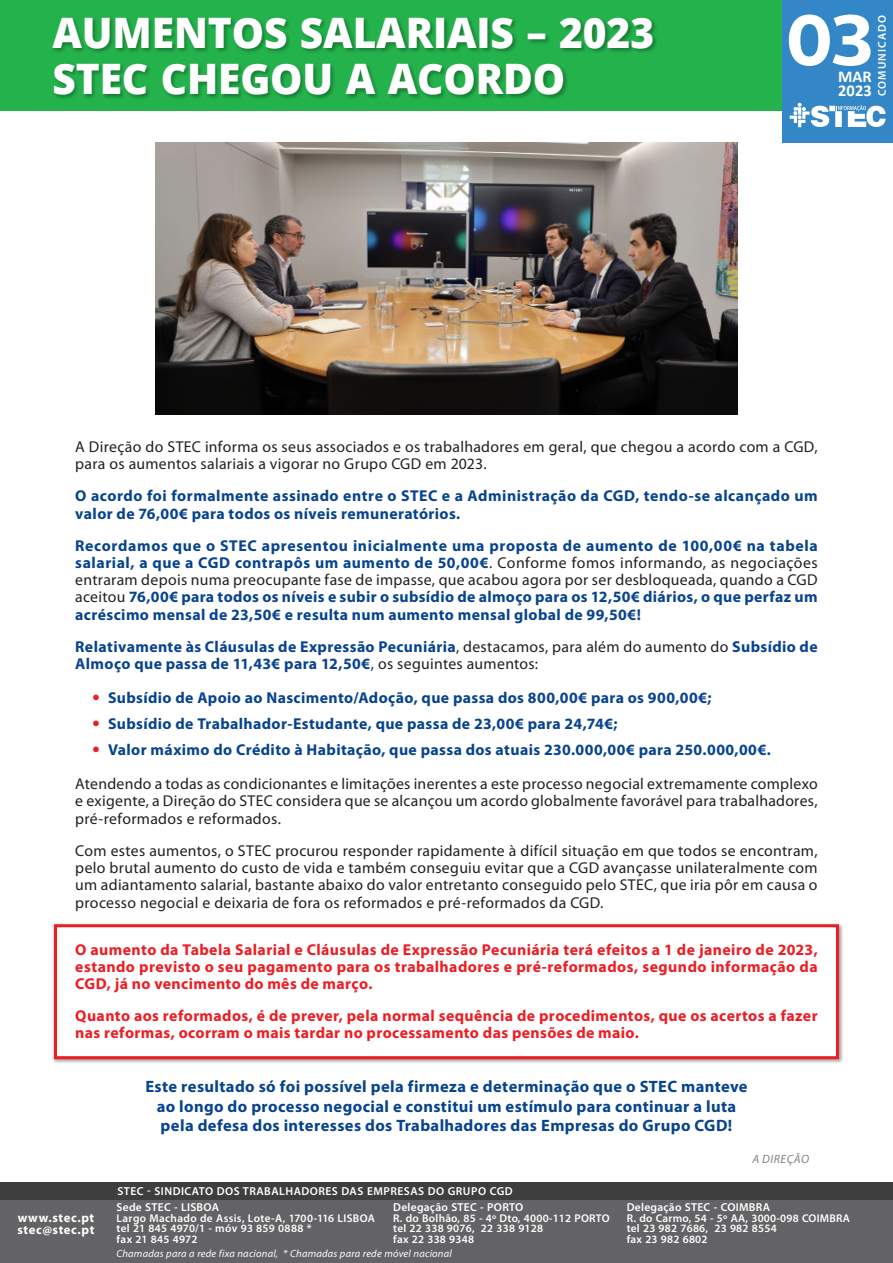
<style>
.page{position:relative;width:893px;height:1263px;background:#fff}
.page>*{position:absolute;margin:0;border:0;box-sizing:border-box;transform-origin:0 0}
.t1{font:700 73.5px "Acto CTT";color:#fff}
.t2{font:800 42px/46.2px "Open Sans";letter-spacing:-.005em;color:#fff}
.t3{font:700 16.5px/19.5px "Myriad Pro";letter-spacing:.02em;color:#07438f;text-align:center}
.t4{font:700 16.5px/13.5px "Calibri";color:#fff}
.t5{font:700 15.75px/17.2px "Myriad Pro";letter-spacing:.025em;color:#07438f}
.t6{font:15.75px/17.2px "Myriad Pro";letter-spacing:.02em;color:#231f20}
.t7{font:700 15.75px/17.2px "Myriad Pro";letter-spacing:.025em;color:#ee1d23;text-align:justify}
.t8{font:700 12.75px/12px "Myriad Pro";letter-spacing:.045em;color:#fff}
.t9{font:italic 12px "Myriad Pro";letter-spacing:.045em;color:#808285}
.t10{font:600 11.55px "Myriad Pro";letter-spacing:.025em;color:#fff}
.t11{font:600 11.25px/10.5px "Myriad Pro";letter-spacing:.02em;color:#fff}
.t12{font:600 11.25px "Myriad Pro";letter-spacing:.1em;color:#fff}
.t13{font:italic 10.5px "Myriad Pro";letter-spacing:.02em;color:#fff}
.s1{font-weight:400;color:#231f20}
.s2{font-family:"Helvetica Neue LT Pro";font-weight:400;color:#ee1d23}
.s3{font-family:"Helvetica Neue LT Pro";color:#ee1d23}
.s4{font-weight:700;color:#07438f}
</style>
<div class="page">
<div style="left:52px;top:922px;width:792px;height:142px;background:#000001;opacity:.4"></div>
<div style="left:54px;top:924px;width:785px;height:135px;background:#fff;border:3px solid #ee1d23"></div>
<div style="left:0;top:0;width:798px;height:111px;background:#23b24b"></div>
<div style="left:51px;top:16px;width:607px;height:84px;background:#000001;opacity:.3"></div>
<img style="left:156px;top:142px;width:581px;height:272px">
<div style="left:782px;top:0;width:111px;height:142px;background:#3387c7"></div>
<svg style="left:790px;top:103px;width:96px;height:24px"></svg>
<div style="left:0;top:1182px;width:893px;height:81px;background:#636366"></div>
<div style="left:0;top:1182px;width:893px;height:18px;background:#3e3e3f"></div>
<h2 class="t2" style="left:52px;top:7px;width:603px">AUMENTOS SALARIAIS – 2023<br>STEC CHEGOU A ACORDO</h2>
<h1 class="t1" style="left:785px;top:-4px;width:90px">03</h1>
<p class="t4" style="left:838px;top:70px;width:35px">MAR<br>2023</p>
<p class="t12" style="left:876px;top:96px;width:83px;rotate:-90deg">Comunicado</p>
<p class="t6" style="left:75px;top:438px;width:744px">A Direção do STEC informa os seus associados e os trabalhadores em geral, que chegou a acordo com a CGD, para os aumentos salariais a vigorar no Grupo CGD em 2023.</p>
<p class="t5" style="left:75px;top:488px;width:744px">O acordo foi formalmente assinado entre o STEC e a Administração da CGD, tendo-se alcançado um valor de 76,00€ para todos os níveis remuneratórios.</p>
<p class="t5" style="left:75px;top:537px;width:744px;text-align:justify">Recordamos que o STEC apresentou inicialmente uma proposta de aumento de 100,00€ na tabela salarial, a que a CGD contrapôs um aumento de 50,00€<span class="s1">. Conforme fomos informando, as negociações entraram depois numa preocupante fase de impasse, que acabou agora por ser desbloqueada, quando a CGD aceitou</span> 76,00€ para todos os níveis e subir o subsídio de almoço para os 12,50€ diários, o que perfaz um acréscimo mensal de 23,50€ e resulta num aumento mensal global de 99,50€!</p>
<p class="t5" style="left:75px;top:638px;width:744px">Relativamente às Cláusulas de Expressão Pecuniária<span class="s1">, destacamos, para além do aumento do</span> Subsídio de<br>Almoço que passa de 11,43€ para 12,50€<span class="s1">, os seguintes aumentos:</span></p>
<p class="t5" style="left:92px;top:690px;width:621px"><span class="s2">•</span> Subsídio de Apoio ao Nascimento/Adoção, que passa dos 800,00€ para os 900,00€;</p>
<p class="t5" style="left:92px;top:715px;width:527px"><span class="s2">•</span> Subsídio de Trabalhador-Estudante, que passa de 23,00€ para 24,74€;</p>
<p class="t6" style="left:75px;top:733px;width:744px;line-height:34.2px;text-indent:17px"><span class="s3">•</span> <span class="s4">Valor máximo do Crédito à Habitação, que passa dos atuais 230.000,00€ para 250.000,00€.<br></span>Atendendo a todas as condicionantes e limitações inerentes a este processo negocial extremamente complexo</p>
<p class="t6" style="left:75px;top:793px;width:744px">e exigente, a Direção do STEC considera que se alcançou um acordo globalmente favorável para trabalhadores, pré-reformados e reformados.</p>
<p class="t6" style="left:75px;top:842px;width:744px;text-align:justify">Com estes aumentos, o STEC procurou responder rapidamente à difícil situação em que todos se encontram, pelo brutal aumento do custo de vida e também conseguiu evitar que a CGD avançasse unilateralmente com um adiantamento salarial, bastante abaixo do valor entretanto conseguido pelo STEC, que iria pôr em causa o processo negocial e deixaria de fora os reformados e pré-reformados da CGD.</p>
<p class="t7" style="left:75px;top:941px;width:744px">O aumento da Tabela Salarial e Cláusulas de Expressão Pecuniária terá efeitos a 1 de janeiro de 2023, estando previsto o seu pagamento para os trabalhadores e pré-reformados, segundo informação da CGD, já no vencimento do mês de março.</p>
<p class="t7" style="left:75px;top:1007px;width:744px">Quanto aos reformados, é de prever, pela normal sequência de procedimentos, que os acertos a fazer nas reformas, ocorram o mais tardar no processamento das pensões de maio.</p>
<p class="t3" style="left:145px;top:1077px;width:604px">Este resultado só foi possível pela firmeza e determinação que o STEC manteve ao longo do processo negocial e constitui um estímulo para continuar a luta pela defesa dos interesses dos Trabalhadores das Empresas do Grupo CGD!</p>
<p class="t8" style="left:18px;top:1211px;width:78px">www.stec.pt stec@stec.pt</p>
<p class="t10" style="left:117px;top:1185px;width:209px">STEC - Sindicato dos Trabalhadores</p>
<p class="t10" style="left:341px;top:1185px;width:50px">das Empres</p>
<p class="t10" style="left:410px;top:1185px;width:103px">as do Grupo CGD</p>
<p class="t10" style="left:117px;top:1201px;width:96px">Sede STEC - LISBOA</p>
<p class="t11" style="left:116px;top:1213px;width:252px">Largo Machado de Assis, Lote-A, 1700-116 LISBOA tel 21 845 4970/1 - móv 93 859 0888 *<br>fax 21 845 4972</p>
<p class="t13" style="left:117px;top:1248px;width:337px">Chamadas para a rede fixa nacional, * Chamadas para rede móvel nacional</p>
<p class="t10" style="left:393px;top:1201px;width:131px">Delegação STEC - PORTO</p>
<p class="t11" style="left:393px;top:1213px;width:217px">R. do Bolhão, 85 - 4º Dto, 4000-112 PORTO tel 22 338 9076, 22 338 9128<br>fax 22 338 9348</p>
<p class="t9" style="left:752px;top:1152px;width:58px">A Direção</p>
<p class="t10" style="left:627px;top:1201px;width:109px">Delegação STEC - COIM</p>
<p class="t10" style="left:749px;top:1201px;width:22px">BRA</p>
<p class="t11" style="left:627px;top:1213px;width:190px">R. do Carmo, 54 - 5º AA, 3000-098 COIM</p>
<p class="t11" style="left:829px;top:1213px;width:22px">BRA</p>
<p class="t11" style="left:627px;top:1223px;width:151px">tel 23 982 7686, 23 982 8554 fax 23 982 6802</p>
</div>
